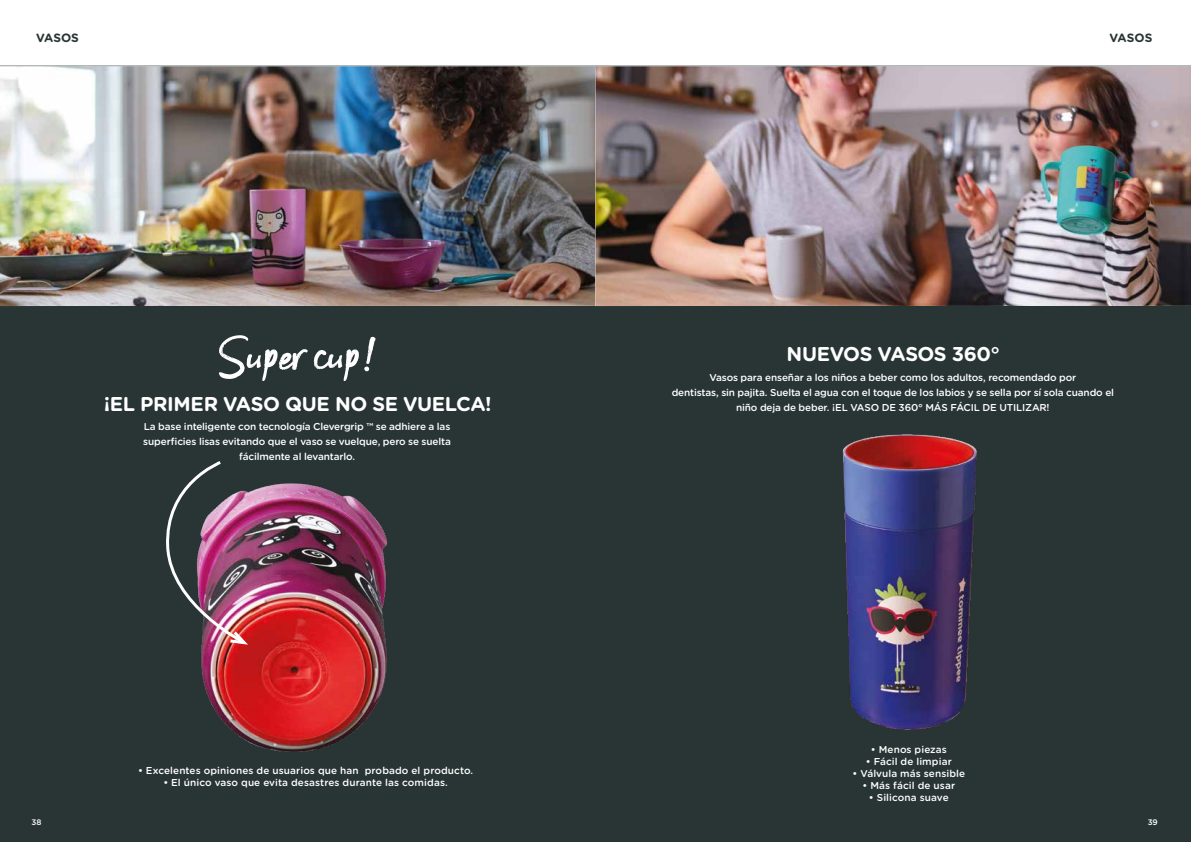
<style>
.page{position:relative;width:1191px;height:842px;background:#fff}
.page>*{position:absolute;margin:0;border:0;box-sizing:border-box;transform-origin:0 0}
.t1{font:700 20px "Gotham Rounded";letter-spacing:-.02em;color:#fff}
.t2{font:700 12px "Gotham Rounded";color:#283534}
.t3{font:500 10px/15px "Gotham Rounded";letter-spacing:-.015em;color:#fff;text-align:center}
.t4{font:500 10px "Gotham Rounded";letter-spacing:.01em;color:#fff}
.t5{font:500 10px "Gotham Rounded";letter-spacing:.015em;color:#fff}
.t6{font:500 10px "Gotham Rounded";letter-spacing:.005em;color:#fff}
.t7{font:500 8px "Gotham Rounded";color:#fff}
.s1{font-weight:700}
</style>
<div class="page">
<div style="left:594px;top:306px;width:597px;height:536px;background:#283534"></div>
<div style="left:0;top:306px;width:595px;height:536px;background:#283534"></div>
<img style="left:0;top:66px;width:595px;height:240px">
<img style="left:595px;top:66px;width:596px;height:240px">
<img style="left:201px;top:483px;width:186px;height:269px">
<img style="left:166px;top:461px;width:86px;height:186px">
<svg style="left:219px;top:335px;width:89px;height:46px"></svg>
<svg style="left:314px;top:337px;width:61px;height:44px"></svg>
<img style="left:842px;top:434px;width:135px;height:296px">
<p class="t2" style="left:36px;top:29px;width:44px">VASOS</p>
<p class="t2" style="left:1109px;top:29px;width:44px">VASOS</p>
<h1 class="t1" style="left:786px;top:339px;width:215px">NUEVOS VASOS 360°</h1>
<p class="t3" style="left:671px;top:369px;width:444px">Vasos para enseñar a los niños a beber como los adultos, recomendado por<br>dentistas, sin pajita. Suelta el agua con el toque de los labios y se sella por sí sola cuando el</p>
<h1 class="t1" style="left:104px;top:389px;width:389px">¡EL PRIMER VASO QUE NO SE VUELCA!</h1>
<p class="t3" style="left:736px;top:399px;width:315px">niño deja de beber. ¡EL VASO DE 360<span class="s1">°</span> MÁS FÁCIL DE UTILIZAR!</p>
<p class="t3" style="left:143px;top:419px;width:309px">La base inteligente con tecnología Clevergrip ™ se adhiere a las superficies lisas evitando que el vaso se vuelque, pero se suelta fácilmente al levantarlo.</p>
<p class="t4" style="left:138px;top:764px;width:337px">• Excelentes opiniones de usuarios que han probado el producto.</p>
<p class="t4" style="left:163px;top:776px;width:286px">• El único vaso que evita desastres durante las comidas.</p>
<p class="t4" style="left:870px;top:742px;width:78px">• Menos piezas</p>
<p class="t4" style="left:866px;top:754px;width:87px">• Fácil de limpiar</p>
<p class="t4" style="left:852px;top:766px;width:114px">• Válvula más sensible</p>
<p class="t5" style="left:862px;top:778px;width:94px">• Más fácil de usar</p>
<p class="t6" style="left:869px;top:790px;width:81px">• Silicona suave</p>
<p class="t7" style="left:32px;top:817px;width:11px">38</p>
<p class="t7" style="left:1147px;top:817px;width:11px">39</p>
</div>
